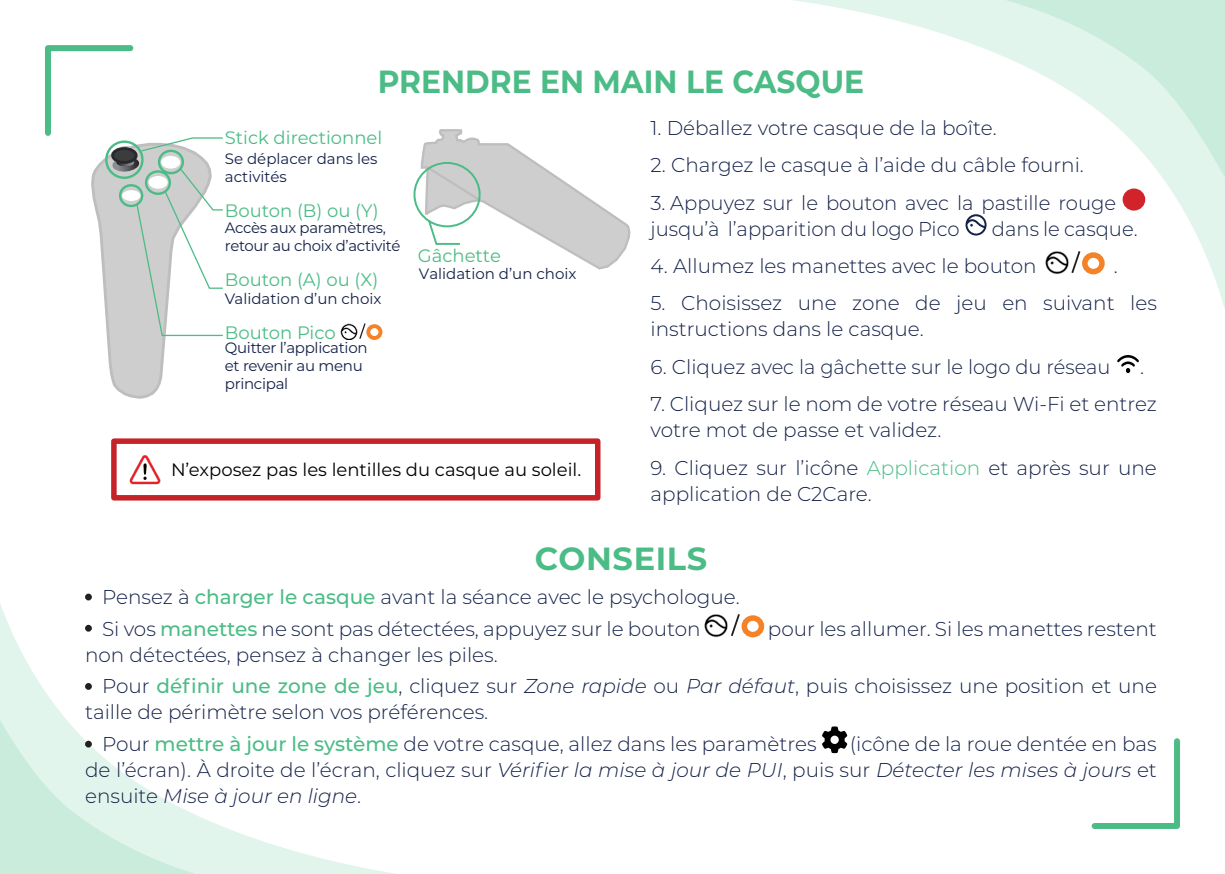
<style>
.page{position:relative;width:1225px;height:874px;background:#fff}
.page>*{position:absolute;margin:0;border:0;box-sizing:border-box;transform-origin:0 0}
.t1{font:700 32px "Montserrat";color:#4cbc86;scale:.93 1}
.t2{font:700 32px "Montserrat";letter-spacing:.02em;color:#4cbc86}
.t3{font:300 20px/26px "Montserrat";color:#142148}
.t4{font:18px "Montserrat";color:#4cbc86}
.t5{font:18px "Montserrat";color:#000}
.t6{font:15px/18px "Montserrat";letter-spacing:-.02em;color:#142148}
.t7{font:15px/18px "Montserrat";color:#142148}
.s1{color:#fff}
.s2{color:#4cbc86}
.s3{font-weight:500;color:#4cbc86}
.s4{font-style:italic}
</style>
<div class="page">
<svg style="left:794px;top:0;width:431px;height:309px"></svg>
<svg style="left:1091px;top:738px;width:89px;height:91px"></svg>
<svg style="left:0;top:598px;width:390px;height:275px"></svg>
<div style="left:741px;top:615px;width:23px;height:22px;border:6px solid #f58226;border-radius:50%"></div>
<img style="left:704px;top:614px;width:24px;height:23px">
<svg style="left:731px;top:614px;width:9px;height:22px"></svg>
<svg style="left:822px;top:726px;width:25px;height:26px"></svg>
<svg style="left:965px;top:214px;width:21px;height:21px"></svg>
<svg style="left:1117px;top:355px;width:21px;height:18px"></svg>
<div style="left:1082px;top:252px;width:22px;height:22px;border:6px solid #f58226;border-radius:50%"></div>
<img style="left:1043px;top:249px;width:27px;height:25px">
<svg style="left:1070px;top:249px;width:11px;height:26px"></svg>
<div style="left:1125px;top:191px;width:17px;height:17px;background:#d1232a;border-radius:50%"></div>
<div style="left:1122px;top:188px;width:23px;height:22px;border:6px solid #d0232a;border-radius:50%"></div>
<img style="left:129px;top:455px;width:32px;height:30px">
<div style="left:111px;top:438px;width:489px;height:62px;border:5px solid #c62328"></div>
<svg style="left:421px;top:129px;width:210px;height:141px"></svg>
<div style="left:366px;top:324px;width:16px;height:16px;border:4px solid #f58226;border-radius:50%"></div>
<img style="left:340px;top:323px;width:18px;height:17px">
<svg style="left:359px;top:323px;width:8px;height:16px"></svg>
<svg style="left:45px;top:45px;width:178px;height:354px"></svg>
<div style="left:85px;top:593px;width:7px;height:7px;border:2px solid #231f20;border-radius:50%"></div>
<div style="left:85px;top:624px;width:7px;height:7px;border:2px solid #231f20;border-radius:50%"></div>
<div style="left:85px;top:682px;width:7px;height:7px;border:2px solid #231f20;border-radius:50%"></div>
<div style="left:85px;top:740px;width:7px;height:7px;border:2px solid #231f20;border-radius:50%"></div>
<p class="t1" style="left:378px;top:59px;width:524px">PRENDRE EN MAIN LE CASQUE</p>
<p class="t3" style="left:650px;top:114px;width:348px">1. Déballez votre casque de la boîte.</p>
<p class="t3" style="left:650px;top:151px;width:435px">2. Chargez le casque à l’aide du câble fourni.</p>
<p class="t3" style="left:650px;top:189px;width:508px">3. Appuyez sur le bouton avec la pastille rouge <span class="s1">w </span>jusqu’à l’apparition du logo Pico</p>
<p class="t4" style="left:225px;top:125px;width:159px">Stick directionnel</p>
<p class="t7" style="left:225px;top:149px;width:154px">Se déplacer dans les activités</p>
<p class="t4" style="left:225px;top:198px;width:155px">Bouton (B) ou (Y)</p>
<p class="t6" style="left:225px;top:218px;width:177px">Accès aux paramètres, retour au choix d’activité</p>
<p class="t3" style="left:992px;top:215px;width:147px">dans le casque.</p>
<p class="t3" style="left:650px;top:252px;width:387px">4. Allumez les manettes avec le bouton</p>
<p class="t3" style="left:1113px;top:252px;width:6px">.</p>
<p class="t3" style="left:650px;top:289px;width:508px">5. Choisissez une zone de jeu en suivant les instructions dans le casque.</p>
<p class="t3" style="left:650px;top:353px;width:461px">6. Cliquez avec la gâchette sur le logo du réseau</p>
<p class="t4" style="left:418px;top:243px;width:85px">Gâchette</p>
<p class="t7" style="left:419px;top:264px;width:159px">Validation d’un choix</p>
<p class="t4" style="left:225px;top:267px;width:155px">Bouton (A) ou (X)</p>
<p class="t7" style="left:225px;top:289px;width:158px">Validation d’un choix</p>
<p class="t4" style="left:225px;top:320px;width:112px">Bouton Pico</p>
<p class="t6" style="left:225px;top:338px;width:144px">Quitter l’application et revenir au menu principal</p>
<p class="t3" style="left:1140px;top:353px;width:5px">.</p>
<p class="t3" style="left:650px;top:390px;width:508px">7. Cliquez sur le nom de votre réseau Wi-Fi et entrez votre mot de passe et validez.</p>
<p class="t3" style="left:650px;top:453px;width:508px">9. Cliquez sur l’icône <span class="s2">Application</span> et après sur une application de C2Care.</p>
<p class="t5" style="left:171px;top:457px;width:412px">N’exposez pas les lentilles du casque au soleil.</p>
<p class="t2" style="left:535px;top:535px;width:174px">CONSEILS</p>
<p class="t3" style="left:102px;top:583px;width:639px">Pensez à <span class="s3">charger le casque</span> avant la séance avec le psychologue.</p>
<p class="t3" style="left:102px;top:614px;width:600px">Si vos <span class="s3">manettes</span> ne sont pas détectées, appuyez sur le bouton</p>
<p class="t3" style="left:768px;top:614px;width:390px">pour les allumer. Si les manettes restent</p>
<p class="t3" style="left:85px;top:640px;width:414px">non détectées, pensez à changer les piles.</p>
<p class="t3" style="left:85px;top:672px;width:1073px;text-indent:17px">Pour <span class="s3">définir une zone de jeu</span>, cliquez sur <span class="s4">Zone rapide</span> ou <span class="s4">Par défaut</span>, puis choisissez une position et une taille de périmètre selon vos préférences.</p>
<p class="t3" style="left:102px;top:730px;width:716px">Pour <span class="s3">mettre à jour le système</span> de votre casque, allez dans les paramètres</p>
<p class="t3" style="left:85px;top:730px;width:1073px;text-align:justify;text-indent:764px">(icône de la roue dentée en bas de l’écran). À droite de l’écran, cliquez sur <span class="s4">Vérifier la mise à jour de PUI</span>, puis sur <span class="s4">Détecter les mises à jours</span> et ensuite <span class="s4">Mise à jour en ligne</span>.</p>
</div>
